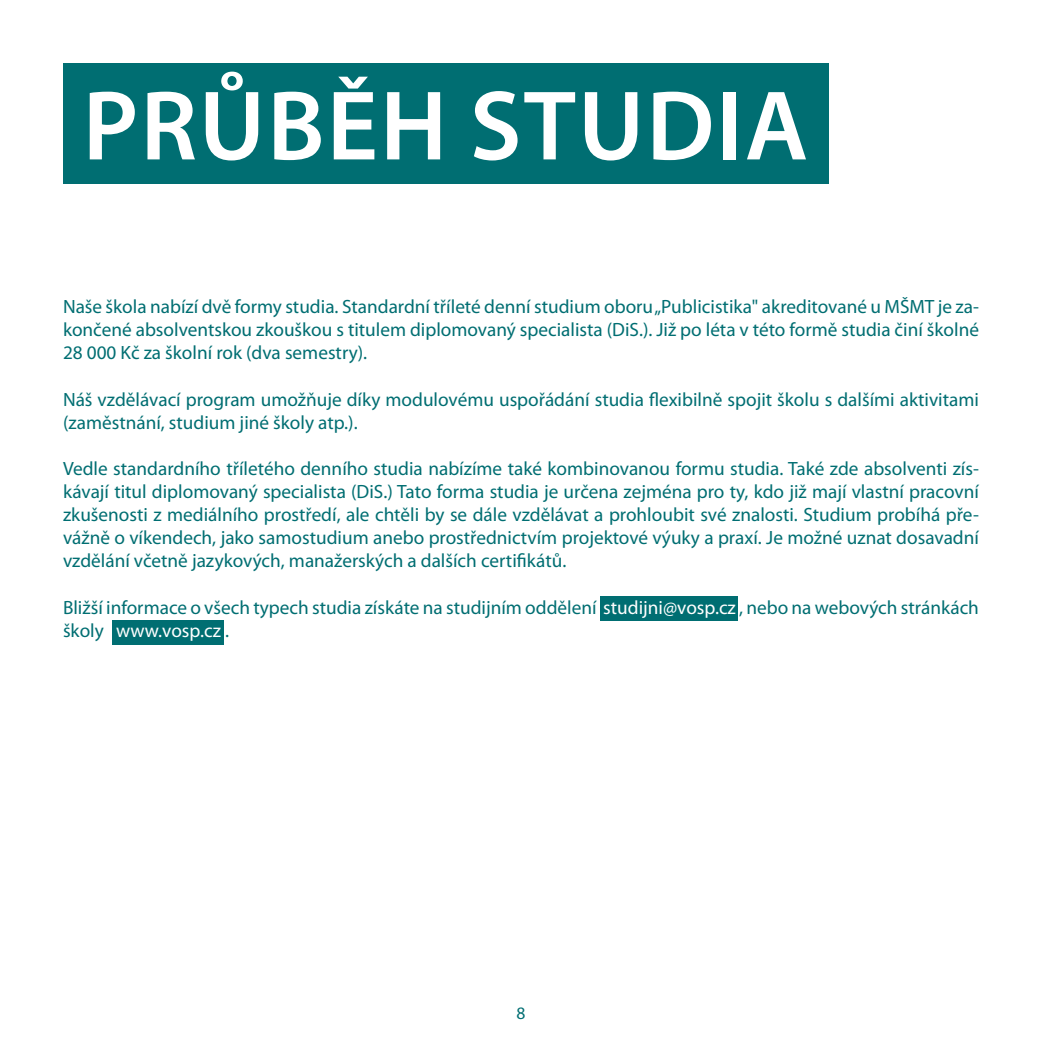
<style>
.page{position:relative;width:1042px;height:1042px;background:#fff}
.page>*{position:absolute;margin:0;border:0;box-sizing:border-box;transform-origin:0 0}
.t1{font:600 99.75px "Myriad Pro";color:#fff}
.t2{font:19.25px/23.1px "Myriad Pro";color:#006e72;text-align:justify}
.t3{font:17.5px "Myriad Pro";color:#006e72}
.s1{color:#fff}
</style>
<div class="page">
<div style="left:113px;top:620px;width:111px;height:24px;background:#006e72"></div>
<div style="left:600px;top:597px;width:138px;height:24px;background:#006e72"></div>
<div style="left:63px;top:63px;width:765px;height:121px;background:#006e72"></div>
<h1 class="t1" style="left:83px;top:62px;width:444px">PRŮBĚH STUDIA</h1>
<p class="t2" style="left:63px;top:295px;width:917px">Naše škola nabízí dvě formy studia. Standardní tříleté denní studium oboru „Publicistika" akreditované u MŠMT je za&shy;končené absolventskou zkouškou s titulem diplomovaný specialista (DiS.). Již po léta v této formě studia činí školné 28 000 Kč za školní rok (dva semestry).</p>
<p class="t2" style="left:63px;top:387px;width:917px">Náš vzdělávací program umožňuje díky modulovému uspořádání studia flexibilně spojit školu s dalšími aktivitami (zaměstnání, studium jiné školy atp.).</p>
<p class="t2" style="left:63px;top:456px;width:917px">Vedle standardního tříletého denního studia nabízíme také kombinovanou formu studia. Také zde absolventi zís&shy;kávají titul diplomovaný specialista (DiS.) Tato forma studia je určena zejména pro ty, kdo již mají vlastní pracovní zkušenosti z mediálního prostředí, ale chtěli by se dále vzdělávat a prohloubit své znalosti. Studium probíhá pře&shy;vážně o víkendech, jako samostudium anebo prostřednictvím projektové výuky a praxí. Je možné uznat dosavadní vzdělání včetně jazykových, manažerských a dalších certifikátů.</p>
<p class="t2" style="left:63px;top:595px;width:917px">Bližší informace o všech typech studia získáte na studijním oddělení <span class="s1">studijni@vosp.cz</span> , nebo na webových stránkách školy <span class="s1">www.vosp.cz</span> .</p>
<p class="t3" style="left:516px;top:1002px;width:10px">8</p>
</div>
